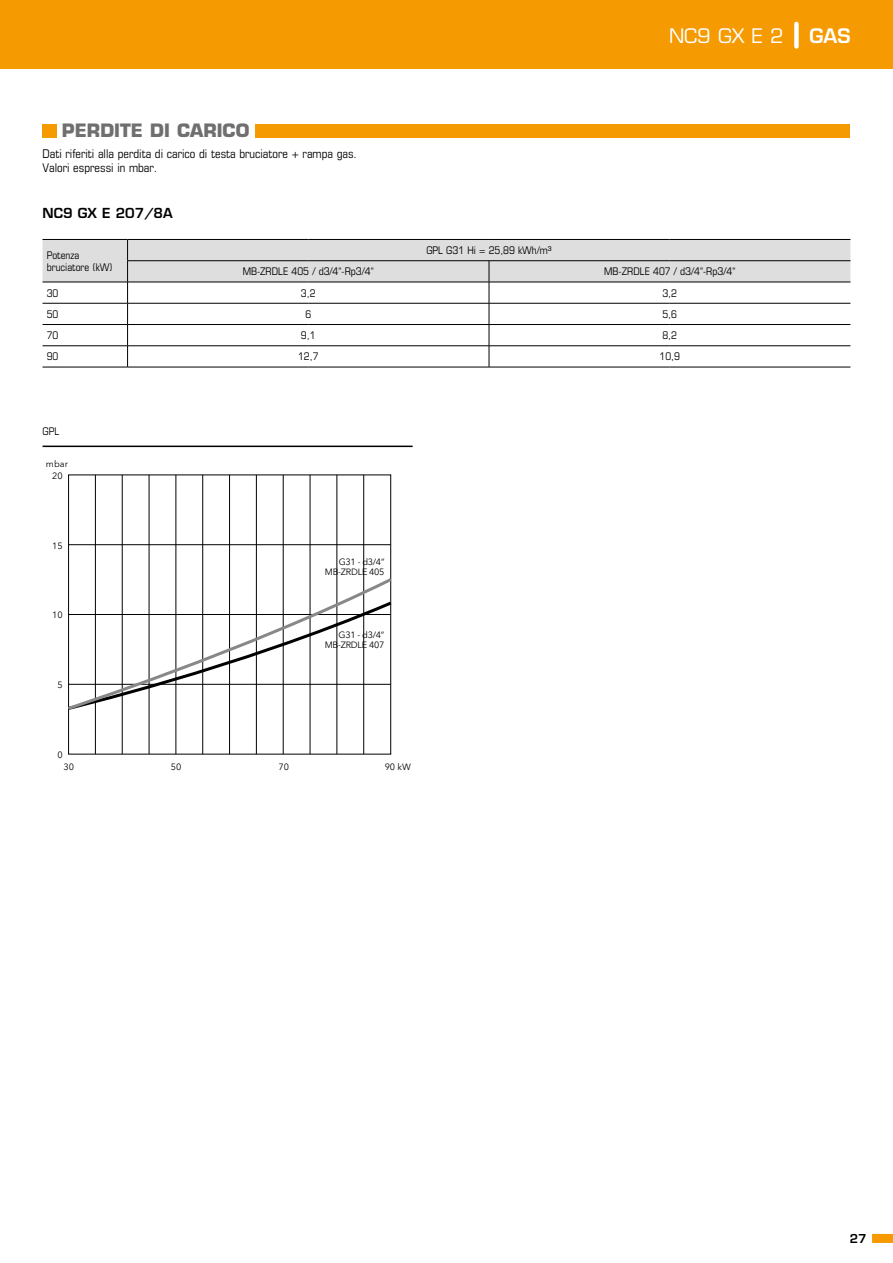
<style>
.page{position:relative;width:893px;height:1263px;background:#fff}
.page>*{position:absolute;margin:0;border:0;box-sizing:border-box;transform-origin:0 0}
.t1{font:19.5px "Eurostile LT Std";color:#fff}
.t2{font:600 19.5px "Eurostile LT Std";color:#fff}
.t3{font:700 18px "Eurostile LT Std";color:#706f6f}
.t4{font:600 13.5px "Eurostile LT Std";color:#000}
.t5{font:condensed 12px/14.4px "Eurostile LT Std";color:#000}
.t6{font:600 12px "Eurostile LT Std";color:#000}
.t7{font:condensed 10.5px/12px "Eurostile LT Std";color:#000}
.t8{font:9.15px/10.9px "Avenir Next LT Pro";letter-spacing:-.03em;color:#000;text-align:right}
</style>
<div class="page">
<div style="left:0;top:0;width:893px;height:68px;background:#f59a00"></div>
<div style="left:872px;top:1234px;width:21px;height:9px;background:#f59a00"></div>
<div style="left:794px;top:24px;width:5px;height:22px;background:#fff"></div>
<div style="left:43px;top:124px;width:807px;height:13px;background:#f59a00"></div>
<div style="left:58px;top:118px;width:197px;height:25px;background:#fff"></div>
<hr style="left:43px;top:367px;width:85px;height:1px;background:#000">
<hr style="left:128px;top:367px;width:180px;height:1px;background:#000">
<hr style="left:308px;top:367px;width:181px;height:1px;background:#000">
<hr style="left:489px;top:367px;width:181px;height:1px;background:#000">
<hr style="left:670px;top:367px;width:180px;height:1px;background:#000">
<svg style="left:43px;top:239px;width:807px;height:128px"></svg>
<div style="left:68px;top:474px;width:323px;height:280px;border:1px solid #000"></div>
<hr style="left:69px;top:544px;width:322px;height:1px;background:#000">
<hr style="left:364px;top:475px;width:1px;height:279px;background:#c7c7c7">
<hr style="left:363px;top:475px;width:1px;height:279px;background:#000">
<hr style="left:337px;top:475px;width:1px;height:279px;background:#000">
<hr style="left:310px;top:475px;width:1px;height:279px;background:#000">
<hr style="left:283px;top:475px;width:1px;height:279px;background:#000">
<hr style="left:256px;top:475px;width:1px;height:279px;background:#000">
<hr style="left:229px;top:475px;width:1px;height:279px;background:#000">
<hr style="left:202px;top:475px;width:1px;height:279px;background:#000">
<hr style="left:176px;top:475px;width:1px;height:279px;background:#000">
<hr style="left:149px;top:475px;width:1px;height:279px;background:#000">
<hr style="left:122px;top:475px;width:1px;height:279px;background:#000">
<hr style="left:95px;top:475px;width:1px;height:279px;background:#000">
<svg style="left:68px;top:575px;width:324px;height:136px"></svg>
<hr style="left:43px;top:446px;width:370px;height:1px;background:#000">
<h1 class="t1" style="left:669px;top:24px;width:116px">NC9 GX E 2</h1>
<h1 class="t2" style="left:809px;top:23px;width:43px">GAS</h1>
<h2 class="t3" style="left:62px;top:120px;width:189px">PERDITE DI CARICO</h2>
<p class="t5" style="left:43px;top:146px;width:316px">Dati riferiti alla perdita di carico di testa bruciatore + rampa gas.<br>Valori espressi in mbar.</p>
<p class="t4" style="left:43px;top:205px;width:132px">NC9 GX E 207/8A</p>
<p class="t7" style="left:47px;top:249px;width:67px">Potenza bruciatore (kW)</p>
<p class="t7" style="left:426px;top:244px;width:127px">GPL G31 Hi = 25,89 kWh/m³</p>
<p class="t7" style="left:243px;top:265px;width:133px">MB-ZRDLE 405 / d3/4“-Rp3/4“</p>
<p class="t7" style="left:604px;top:265px;width:133px">MB-ZRDLE 407 / d3/4“-Rp3/4“</p>
<p class="t7" style="left:47px;top:287px;width:13px">30</p>
<p class="t7" style="left:301px;top:287px;width:16px">3,2</p>
<p class="t7" style="left:662px;top:287px;width:16px">3,2</p>
<p class="t7" style="left:47px;top:308px;width:13px">50</p>
<p class="t7" style="left:305px;top:308px;width:7px">6</p>
<p class="t7" style="left:662px;top:308px;width:16px">5,6</p>
<p class="t7" style="left:47px;top:329px;width:13px">70</p>
<p class="t7" style="left:301px;top:329px;width:16px">9,1</p>
<p class="t7" style="left:662px;top:329px;width:16px">8,2</p>
<p class="t7" style="left:47px;top:350px;width:13px">90</p>
<p class="t7" style="left:298px;top:350px;width:22px">12,7</p>
<p class="t7" style="left:659px;top:350px;width:22px">10,9</p>
<p class="t7" style="left:43px;top:425px;width:18px">GPL</p>
<p class="t8" style="left:46px;top:458px;width:23px">mbar</p>
<p class="t8" style="left:52px;top:470px;width:12px">20</p>
<p class="t8" style="left:52px;top:540px;width:12px">15</p>
<p class="t8" style="left:52px;top:609px;width:12px">10</p>
<p class="t8" style="left:57px;top:679px;width:7px">5</p>
<p class="t8" style="left:57px;top:749px;width:7px">0</p>
<p class="t8" style="left:63px;top:761px;width:12px">30</p>
<p class="t8" style="left:325px;top:556px;width:61px">G31 - d3/4”<br>MB-ZRDLE 405</p>
<p class="t8" style="left:325px;top:629px;width:61px">G31 - d3/4”<br>MB-ZRDLE 407</p>
<p class="t8" style="left:171px;top:761px;width:12px">50</p>
<p class="t8" style="left:278px;top:761px;width:12px">70</p>
<p class="t8" style="left:385px;top:761px;width:28px">90 kW</p>
<p class="t6" style="left:850px;top:1231px;width:18px">27</p>
</div>
